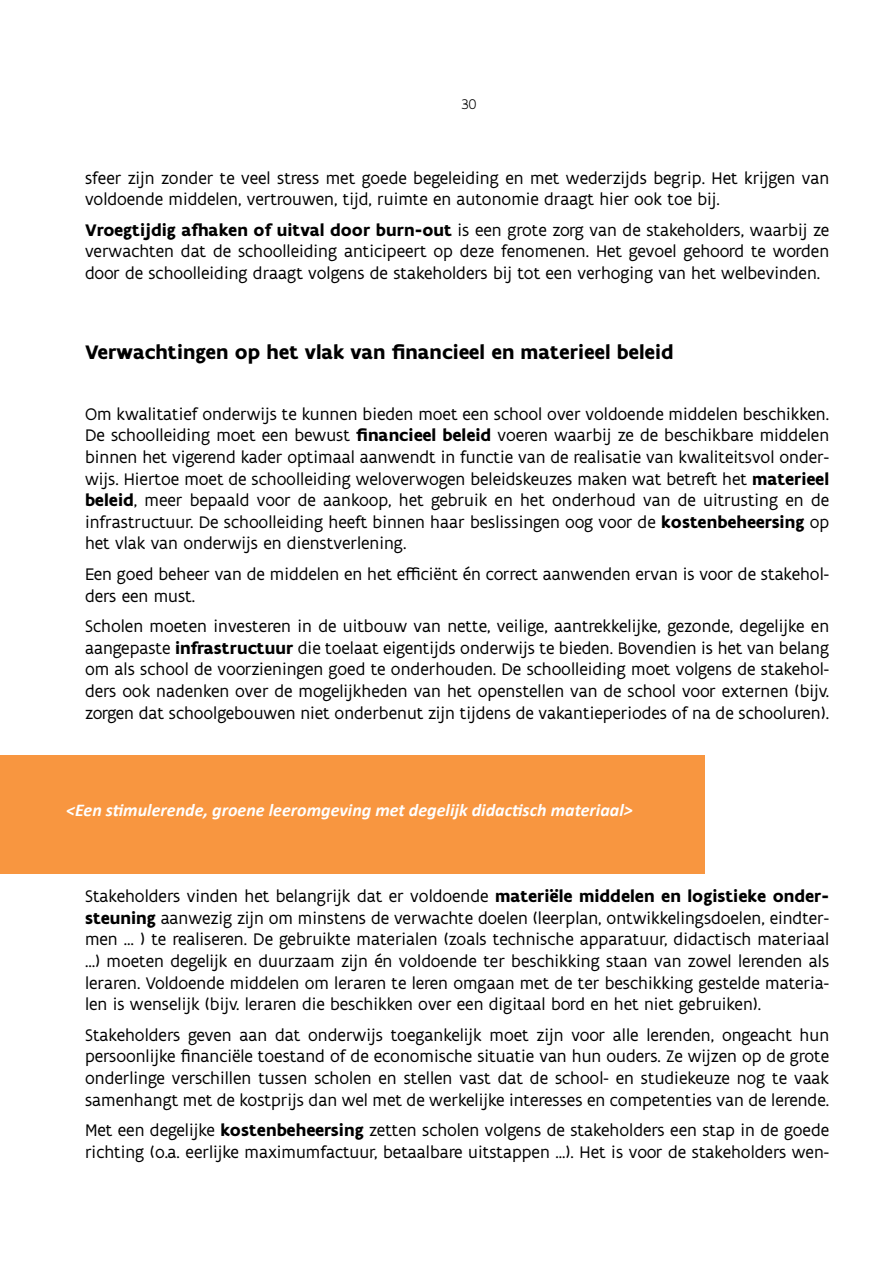
<style>
.page{position:relative;width:893px;height:1263px;background:#fff}
.page>*{position:absolute;margin:0;border:0;box-sizing:border-box;transform-origin:0 0}
.t1{font:700 21px "Flanders Art Sans";color:#000}
.t2{font:18px/21.6px "Flanders Art Sans";color:#000;text-align:justify}
.t3{font:italic 700 18px "Calibri";color:#fff}
.t4{font:300 15px "Flanders Art Sans";color:#000}
.s1{font-weight:700}
</style>
<div class="page">
<div style="left:0;top:755px;width:704px;height:118px;background:#f89640"></div>
<p class="t4" style="left:461px;top:95px;width:17px">30</p>
<p class="t2" style="left:85px;top:168px;width:746px">sfeer zijn zonder te veel stress met goede begeleiding en met wederzijds begrip. Het krijgen van voldoende middelen, vertrouwen, tijd, ruimte en autonomie draagt hier ook toe bij.</p>
<p class="t2" style="left:85px;top:220px;width:746px"><span class="s1">Vroegtijdig afhaken of uitval door burn-out</span> is een grote zorg van de stakeholders, waarbij ze verwachten dat de schoolleiding anticipeert op deze fenomenen. Het gevoel gehoord te worden door de schoolleiding draagt volgens de stakeholders bij tot een verhoging van het welbevinden.</p>
<p class="t1" style="left:85px;top:339px;width:590px">Verwachtingen op het vlak van financieel en materieel beleid</p>
<p class="t2" style="left:85px;top:404px;width:746px">Om kwalitatief onderwijs te kunnen bieden moet een school over voldoende middelen beschikken.<br>De schoolleiding moet een bewust <span class="s1">financieel beleid</span> voeren waarbij ze de beschikbare middelen binnen het vigerend kader optimaal aanwendt in functie van de realisatie van kwaliteitsvol onder&shy;wijs. Hiertoe moet de schoolleiding weloverwogen beleidskeuzes maken wat betreft het <span class="s1">materieel beleid</span>, meer bepaald voor de aankoop, het gebruik en het onderhoud van de uitrusting en de infrastructuur. De schoolleiding heeft binnen haar beslissingen oog voor de <span class="s1">kostenbeheersing</span> op het vlak van onderwijs en dienstverlening.</p>
<p class="t2" style="left:85px;top:565px;width:746px">Een goed beheer van de middelen en het efficiënt én correct aanwenden ervan is voor de stakehol&shy;ders een must.</p>
<p class="t2" style="left:85px;top:617px;width:746px">Scholen moeten investeren in de uitbouw van nette, veilige, aantrekkelijke, gezonde, degelijke en aangepaste <span class="s1">infrastructuur</span> die toelaat eigentijds onderwijs te bieden. Bovendien is het van belang om als school de voorzieningen goed te onderhouden. De schoolleiding moet volgens de stakehol&shy;ders ook nadenken over de mogelijkheden van het openstellen van de school voor externen (bijv. zorgen dat schoolgebouwen niet onderbenut zijn tijdens de vakantieperiodes of na de schooluren).</p>
<p class="t3" style="left:66px;top:799px;width:568px">&lt;Een stimulerende, groene leeromgeving met degelijk didactisch materiaal&gt;</p>
<p class="t2" style="left:85px;top:887px;width:746px">Stakeholders vinden het belangrijk dat er voldoende <span class="s1">materiële middelen en logistieke onder&shy;steuning</span> aanwezig zijn om minstens de verwachte doelen (leerplan, ontwikkelingsdoelen, eindter&shy;men … ) te realiseren. De gebruikte materialen (zoals technische apparatuur, didactisch materiaal …) moeten degelijk en duurzaam zijn én voldoende ter beschikking staan van zowel lerenden als leraren. Voldoende middelen om leraren te leren omgaan met de ter beschikking gestelde materia&shy;len is wenselijk (bijv. leraren die beschikken over een digitaal bord en het niet gebruiken).</p>
<p class="t2" style="left:85px;top:1025px;width:746px">Stakeholders geven aan dat onderwijs toegankelijk moet zijn voor alle lerenden, ongeacht hun persoonlijke financiële toestand of de economische situatie van hun ouders. Ze wijzen op de grote onderlinge verschillen tussen scholen en stellen vast dat de school- en studiekeuze nog te vaak samenhangt met de kostprijs dan wel met de werkelijke interesses en competenties van de lerende.</p>
<p class="t2" style="left:85px;top:1121px;width:746px">Met een degelijke <span class="s1">kostenbeheersing</span> zetten scholen volgens de stakeholders een stap in de goede richting (o.a. eerlijke maximumfactuur, betaalbare uitstappen ...). Het is voor de stakeholders wen-</p>
</div>
